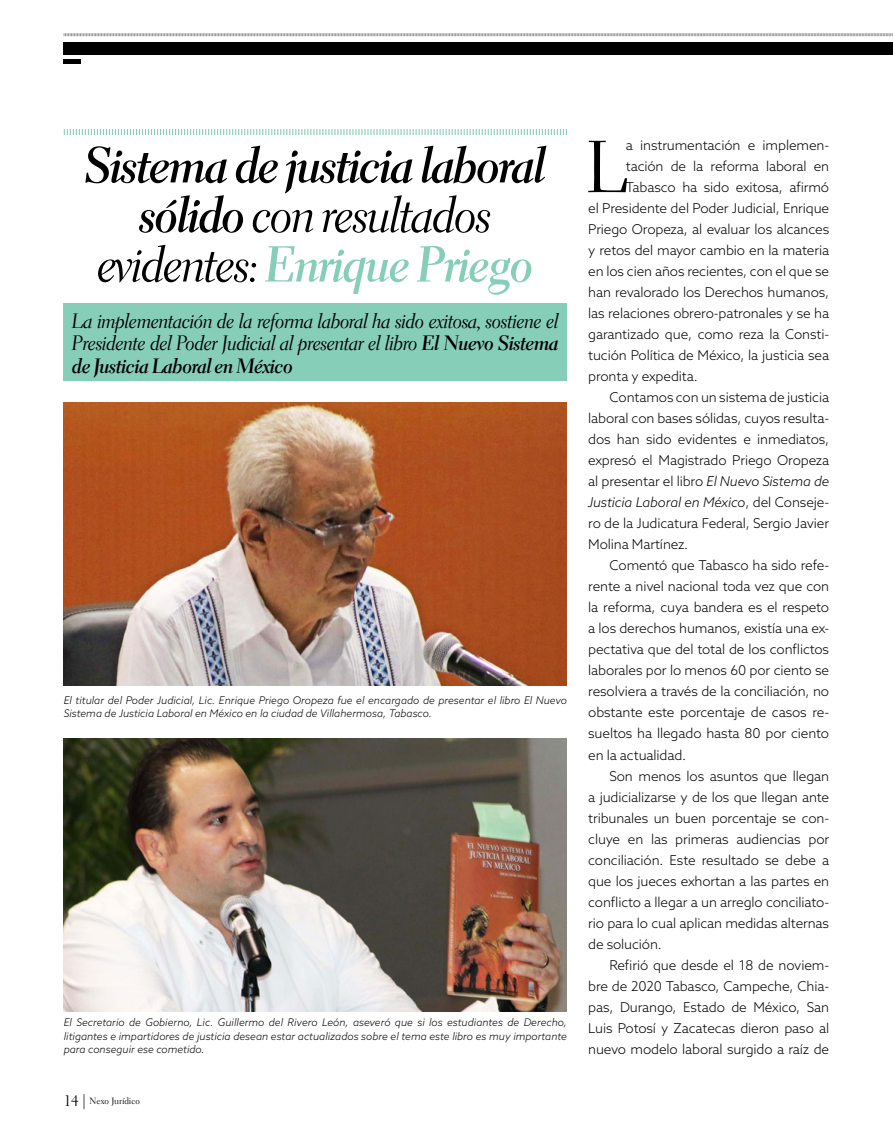
<style>
.page{position:relative;width:893px;height:1148px;background:#fff}
.page>*{position:absolute;margin:0;border:0;box-sizing:border-box;transform-origin:0 0}
.t1{font:74.25px "Electra LH Display";color:#000}
.t2{font:51px "Electra LH Bold Cursive Display";letter-spacing:-.01em;color:#000}
.t3{font:51px "Electra LH Bold Cursive Display";letter-spacing:-.01em;color:#86ceb8}
.t4{font:51px "Electra LH Cursive Display";letter-spacing:-.01em;color:#000}
.t5{font:21px/22.5px "Electra LH Cursive Display";color:#000}
.t6{font:21px "Electra LH Bold Cursive Display";color:#000}
.t7{font:300 13.5px "Azo Sans";letter-spacing:-.01em;color:#000}
.t8{font:italic 300 13.5px "Azo Sans";letter-spacing:-.01em;color:#000}
.t9{font:italic 300 10.5px/13.5px "Azo Sans";color:#000;text-align:justify}
.t10{font:9px "Electra LH";color:#000}
.s1{font-family:"Electra LH Bold Cursive Display"}
.s2{font-family:"Electra LH Cursive Display";color:#000}
.s3{font-size:15px}
.s4{font-style:italic}
.s5{font-style:normal}
</style>
<div class="page">
<div style="left:64px;top:43px;width:829px;height:12px;background:#000"></div>
<svg style="left:63px;top:33px;width:830px;height:4px;background:#c8c9ca"></svg>
<hr style="left:64px;top:60px;width:17px;height:4px;background:#000">
<img style="left:64px;top:402px;width:503px;height:283px">
<img style="left:64px;top:738px;width:503px;height:273px">
<svg style="left:64px;top:129px;width:503px;height:6px"></svg>
<div style="left:64px;top:303px;width:503px;height:78px;background:#86ceb8"></div>
<h2 class="t2" style="left:86px;top:135px;width:461px">Sistema de justicia laboral</h2>
<h2 class="t4" style="left:140px;top:185px;width:353px"><span class="s1">sólido</span> con resultados</h2>
<h2 class="t3" style="left:98px;top:234px;width:437px"><span class="s2">evidentes:</span> Enrique Priego</h2>
<h3 class="t5" style="left:72px;top:309px;width:488px">La implementación de la reforma laboral ha sido exitosa, sostiene el<br>Presidente del Poder Judicial al presentar el libro <span class="s1">El Nuevo Sistema</span></h3>
<h3 class="t6" style="left:72px;top:353px;width:222px">de Justicia Laboral en México</h3>
<p class="t9" style="left:64px;top:693px;width:505px">El titular del Poder Judicial, Lic. Enrique Priego Oropeza fue el encargado de presentar el libro El Nuevo<br>Sistema de Justicia Laboral en México en la ciudad de Villahermosa, Tabasco.</p>
<p class="t9" style="left:64px;top:1015px;width:505px">El Secretario de Gobierno, Lic. Guillermo del Rivero León, aseveró que si los estudiantes de Derecho, litigantes e impartidores de justicia desean estar actualizados sobre el tema este libro es muy importante para conseguir ese cometido.</p>
<p class="t10" style="left:64px;top:1095px;width:78px"><span class="s3">14 |</span> Nexo Jurídico</p>
<h1 class="t1" style="left:587px;top:123px;width:41px">L</h1>
<p class="t7" style="left:626px;top:136px;width:205px">a instrumentación e implemen-</p>
<p class="t7" style="left:626px;top:157px;width:205px">tación de la reforma laboral en</p>
<p class="t7" style="left:626px;top:178px;width:205px">Tabasco ha sido exitosa, afirmó</p>
<p class="t7" style="left:588px;top:199px;width:242px">el Presidente del Poder Judicial, Enrique</p>
<p class="t7" style="left:588px;top:220px;width:242px">Priego Oropeza, al evaluar los alcances</p>
<p class="t7" style="left:588px;top:241px;width:242px">y retos del mayor cambio en la materia</p>
<p class="t7" style="left:588px;top:262px;width:242px">en los cien años recientes, con el que se</p>
<p class="t7" style="left:588px;top:283px;width:242px">han revalorado los Derechos humanos,</p>
<p class="t7" style="left:588px;top:304px;width:242px">las relaciones obrero-patronales y se ha</p>
<p class="t7" style="left:588px;top:325px;width:242px">garantizado que, como reza la Consti-</p>
<p class="t7" style="left:588px;top:346px;width:242px">tución Política de México, la justicia sea</p>
<p class="t7" style="left:588px;top:367px;width:111px">pronta y expedita.</p>
<p class="t7" style="left:609px;top:388px;width:221px">Contamos con un sistema de justicia</p>
<p class="t7" style="left:588px;top:409px;width:242px">laboral con bases sólidas, cuyos resulta-</p>
<p class="t7" style="left:588px;top:430px;width:242px">dos han sido evidentes e inmediatos,</p>
<p class="t7" style="left:588px;top:451px;width:242px">expresó el Magistrado Priego Oropeza</p>
<p class="t7" style="left:588px;top:472px;width:242px">al presentar el libro <span class="s4">El Nuevo Sistema de</span></p>
<p class="t8" style="left:588px;top:493px;width:242px">Justicia Laboral en México<span class="s5">, del Conseje-</span></p>
<p class="t7" style="left:588px;top:514px;width:242px">ro de la Judicatura Federal, Sergio Javier</p>
<p class="t7" style="left:588px;top:536px;width:102px">Molina Martínez.</p>
<p class="t7" style="left:609px;top:557px;width:221px">Comentó que Tabasco ha sido refe-</p>
<p class="t7" style="left:588px;top:578px;width:242px">rente a nivel nacional toda vez que con</p>
<p class="t7" style="left:588px;top:599px;width:242px">la reforma, cuya bandera es el respeto</p>
<p class="t7" style="left:588px;top:620px;width:242px">a los derechos humanos, existía una ex-</p>
<p class="t7" style="left:588px;top:641px;width:242px">pectativa que del total de los conflictos</p>
<p class="t7" style="left:588px;top:662px;width:242px">laborales por lo menos 60 por ciento se</p>
<p class="t7" style="left:588px;top:683px;width:242px">resolviera a través de la conciliación, no</p>
<p class="t7" style="left:588px;top:704px;width:242px">obstante este porcentaje de casos re-</p>
<p class="t7" style="left:588px;top:725px;width:242px">sueltos ha llegado hasta 80 por ciento</p>
<p class="t7" style="left:588px;top:746px;width:100px">en la actualidad.</p>
<p class="t7" style="left:609px;top:767px;width:221px">Son menos los asuntos que llegan</p>
<p class="t7" style="left:588px;top:788px;width:242px">a judicializarse y de los que llegan ante</p>
<p class="t7" style="left:588px;top:809px;width:242px">tribunales un buen porcentaje se con-</p>
<p class="t7" style="left:588px;top:830px;width:242px">cluye en las primeras audiencias por</p>
<p class="t7" style="left:588px;top:851px;width:242px">conciliación. Este resultado se debe a</p>
<p class="t7" style="left:588px;top:872px;width:242px">que los jueces exhortan a las partes en</p>
<p class="t7" style="left:588px;top:893px;width:242px">conflicto a llegar a un arreglo conciliato-</p>
<p class="t7" style="left:588px;top:914px;width:242px">rio para lo cual aplican medidas alternas</p>
<p class="t7" style="left:588px;top:935px;width:75px">de solución.</p>
<p class="t7" style="left:609px;top:956px;width:221px">Refirió que desde el 18 de noviem-</p>
<p class="t7" style="left:588px;top:977px;width:242px">bre de 2020 Tabasco, Campeche, Chia-</p>
<p class="t7" style="left:588px;top:998px;width:242px">pas, Durango, Estado de México, San</p>
<p class="t7" style="left:588px;top:1019px;width:242px">Luis Potosí y Zacatecas dieron paso al</p>
<p class="t7" style="left:588px;top:1040px;width:242px">nuevo modelo laboral surgido a raíz de</p>
</div>
